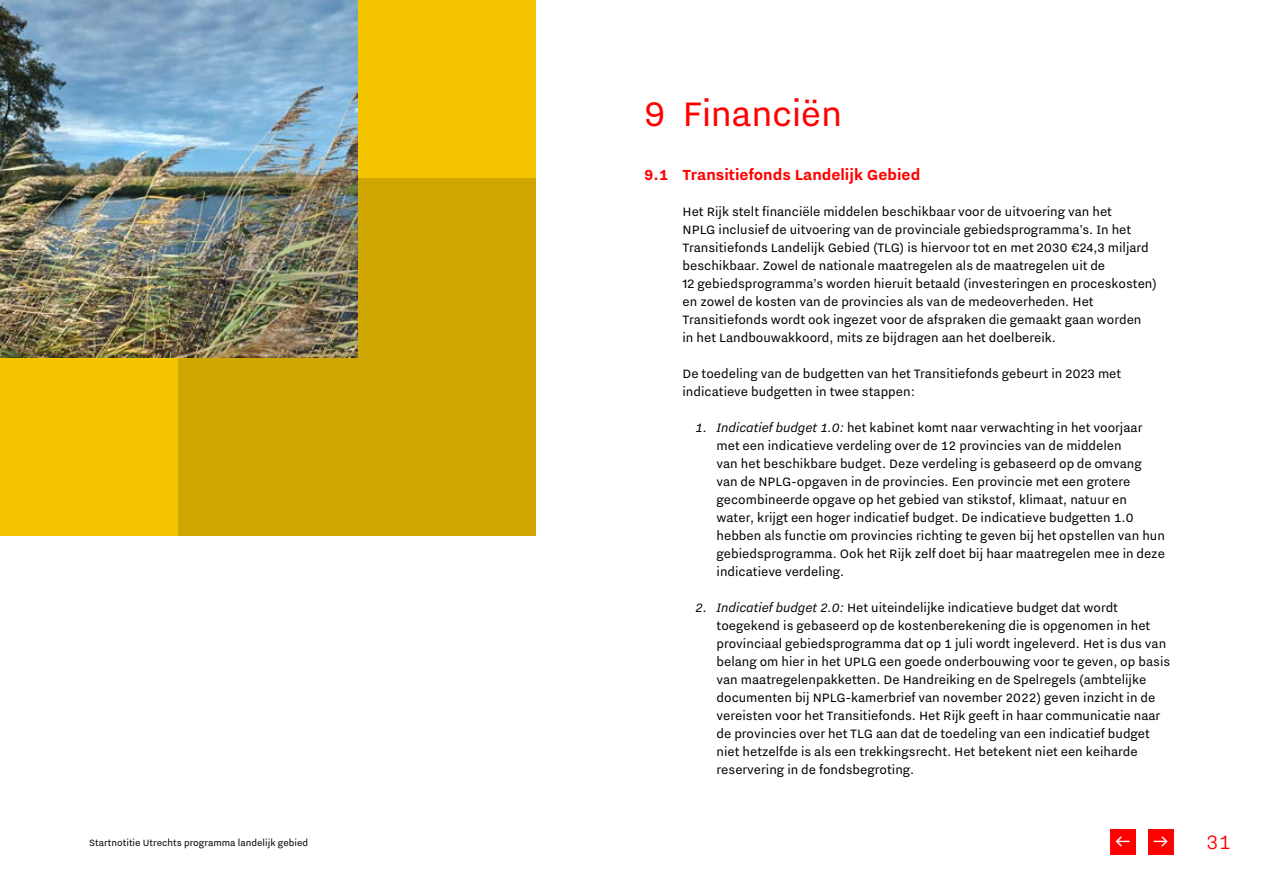
<style>
.page{position:relative;width:1263px;height:893px;background:#fff}
.page>*{position:absolute;margin:0;border:0;box-sizing:border-box;transform-origin:0 0}
.kop_1{font:42px "Nitti Grotesk";letter-spacing:-.01em;color:#f00}
.t1{font:300 24px "Nitti Grotesk";color:#f00}
.paragraafkop{font:700 18px "Nitti Grotesk";color:#f00}
.plat{font:15px/18px "Nitti Grotesk";color:#000}
.t2{font:11.25px "Nitti Grotesk";color:#000}
.s1{font-style:italic}
.s2{font-size:27px;color:#fff}
</style>
<div class="page">
<div style="left:0;top:0;width:536px;height:536px;background:#f5c400"></div>
<img style="left:0;top:0;width:357px;height:357px">
<img style="left:179px;top:179px;width:357px;height:357px">
<div style="left:1110px;top:829px;width:25px;height:26px;background:#f00"></div>
<div style="left:1148px;top:829px;width:26px;height:26px;background:#f00"></div>
<h1 class="kop_1" style="left:644px;top:90px;width:199px">9 Financiën</h1>
<h2 class="paragraafkop" style="left:644px;top:165px;width:277px">9.1 Transitiefonds Landelijk Gebied</h2>
<p class="plat" style="left:682px;top:202px;width:476px">Het Rijk stelt financiële middelen beschikbaar voor de uitvoering van het<br>NPLG inclusief de uitvoering van de provinciale gebiedsprogramma’s. In het Transitiefonds Landelijk Gebied (TLG) is hiervoor tot en met 2030 €24,3 miljard beschikbaar. Zowel de nationale maatregelen als de maatregelen uit de<br>12 gebiedsprogramma’s worden hieruit betaald (investeringen en proceskosten) en zowel de kosten van de provincies als van de medeoverheden. Het Transitiefonds wordt ook ingezet voor de afspraken die gemaakt gaan worden<br>in het Landbouwakkoord, mits ze bijdragen aan het doelbereik.</p>
<p class="plat" style="left:682px;top:364px;width:440px">De toedeling van de budgetten van het Transitiefonds gebeurt in 2023 met indicatieve budgetten in twee stappen:</p>
<p class="plat" style="left:716px;top:418px;width:450px;text-indent:-21px"><span class="s1">1. Indicatief budget 1.0:</span> het kabinet komt naar verwachting in het voorjaar met een indicatieve verdeling over de 12 provincies van de middelen<br>van het beschikbare budget. Deze verdeling is gebaseerd op de omvang van de NPLG-opgaven in de provincies. Een provincie met een grotere gecombineerde opgave op het gebied van stikstof, klimaat, natuur en water, krijgt een hoger indicatief budget. De indicatieve budgetten 1.0 hebben als functie om provincies richting te geven bij het opstellen van hun gebiedsprogramma. Ook het Rijk zelf doet bij haar maatregelen mee in deze indicatieve verdeling.</p>
<p class="plat" style="left:716px;top:598px;width:455px;text-indent:-21px"><span class="s1">2. Indicatief budget 2.0:</span> Het uiteindelijke indicatieve budget dat wordt toegekend is gebaseerd op de kostenberekening die is opgenomen in het provinciaal gebiedsprogramma dat op 1 juli wordt ingeleverd. Het is dus van belang om hier in het UPLG een goede onderbouwing voor te geven, op basis van maatregelenpakketten. De Handreiking en de Spelregels (ambtelijke documenten bij NPLG-kamerbrief van november 2022) geven inzicht in de vereisten voor het Transitiefonds. Het Rijk geeft in haar communicatie naar de provincies over het TLG aan dat de toedeling van een indicatief budget niet hetzelfde is als een trekkingsrecht. Het betekent niet een keiharde reservering in de fondsbegroting.</p>
<p class="t2" style="left:89px;top:836px;width:220px">Startnotitie Utrechts programma landelijk gebied</p>
<h2 class="t1" style="left:1152px;top:828px;width:80px"><span class="s2">→</span> 31</h2>
</div>
